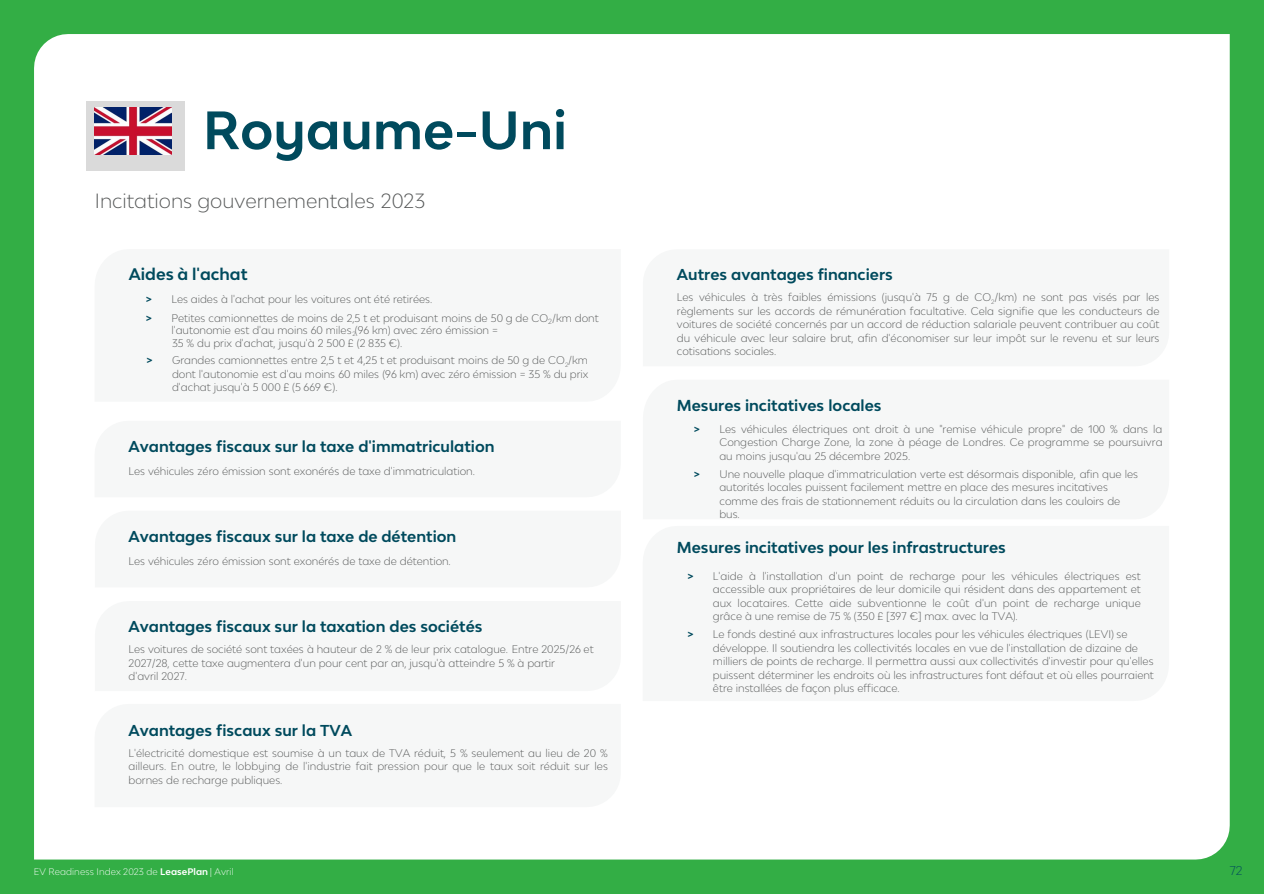
<style>
.page{position:relative;width:1264px;height:894px;background:#fff}
.page>*{position:absolute;margin:0;border:0;box-sizing:border-box;transform-origin:0 0}
.t1{font:700 51px "Lease Plan";color:#004a5d}
.t2{font:300 19.5px "Lease Plan";color:#545656}
.t3{font:700 15.9px "Lease Plan";color:#004a5d}
.t4{font:700 15px "Lease Plan";color:#004a5d}
.t5{font:300 12px "Lease Plan";color:#004a5d}
.t6{font:300 10.5px/13.5px "Lease Plan";color:#545656;text-align:justify}
.t7{font:300 9px "Lease Plan";letter-spacing:.01em;color:#fff}
.t8{font:300 6px "Lease Plan";color:#545656}
.s1{font-weight:700;color:#004a5d}
.s2{font-weight:700}
</style>
<div class="page">
<div style="left:0;top:0;width:1263px;height:893px;background:#33ae45"></div>
<div style="left:34px;top:34px;width:1195px;height:825px;background:#fff"></div>
<div style="left:94px;top:249px;width:526px;height:152px;background:#f6f7f7"></div>
<div style="left:642px;top:249px;width:526px;height:117px;background:#f6f7f7"></div>
<div style="left:642px;top:379px;width:526px;height:140px;background:#f6f7f7"></div>
<div style="left:94px;top:420px;width:526px;height:77px;background:#f6f7f7"></div>
<div style="left:95px;top:510px;width:525px;height:77px;background:#f6f7f7"></div>
<div style="left:95px;top:601px;width:525px;height:90px;background:#f6f7f7"></div>
<div style="left:642px;top:526px;width:526px;height:174px;background:#f6f7f7"></div>
<div style="left:86px;top:101px;width:98px;height:69px;background:#000;opacity:.15"></div>
<img style="left:95px;top:108px;width:76px;height:46px">
<div style="left:94px;top:703px;width:526px;height:104px;background:#f6f7f7"></div>
<h1 class="t1" style="left:203px;top:97px;width:365px">Royaume-Uni</h1>
<p class="t2" style="left:95px;top:188px;width:332px">Incitations gouvernementales 2023</p>
<p class="t3" style="left:129px;top:264px;width:120px">Aides à l'achat</p>
<p class="t6" style="left:146px;top:292px;width:288px"><span class="s1">&gt;</span> Les aides à l'achat pour les voitures ont été retirées.</p>
<p class="t6" style="left:171px;top:311px;width:428px;line-height:12.6px;text-indent:-26px"><span class="s1">&gt;</span> Petites camionnettes de moins de 2,5 t et produisant moins de 50 g de CO<sub>2</sub>/km dont l'autonomie est d'au moins 60 miles (96 km) avec zéro émission =</p>
<p class="t8" style="left:352px;top:330px;width:5px">2</p>
<p class="t6" style="left:172px;top:336px;width:232px">35 % du prix d'achat, jusqu'à 2 500 £ (2 835 €).</p>
<p class="t6" style="left:172px;top:353px;width:417px;text-indent:-26px"><span class="s1">&gt;</span> Grandes camionnettes entre 2,5 t et 4,25 t et produisant moins de 50 g de CO<sub>2</sub>/km dont l'autonomie est d'au moins 60 miles (96 km) avec zéro émission = 35 % du prix d'achat jusqu'à 5 000 £ (5 669 €).</p>
<p class="t4" style="left:128px;top:436px;width:367px">Avantages fiscaux sur la taxe d'immatriculation</p>
<p class="t6" style="left:128px;top:463px;width:348px">Les véhicules zéro émission sont exonérés de taxe d'immatriculation.</p>
<p class="t4" style="left:128px;top:526px;width:329px">Avantages fiscaux sur la taxe de détention</p>
<p class="t6" style="left:128px;top:553px;width:324px">Les véhicules zéro émission sont exonérés de taxe de détention.</p>
<p class="t4" style="left:128px;top:616px;width:355px">Avantages fiscaux sur la taxation des sociétés</p>
<p class="t6" style="left:128px;top:642px;width:466px;text-align:left">Les voitures de société sont taxées à hauteur de 2 % de leur prix catalogue. Entre 2025/26 et<br>2027/28, cette taxe augmentera d'un pour cent par an, jusqu'à atteindre 5 % à partir<br>d'avril 2027.</p>
<p class="t4" style="left:128px;top:720px;width:225px">Avantages fiscaux sur la TVA</p>
<p class="t6" style="left:128px;top:745px;width:481px">L'électricité domestique est soumise à un taux de TVA réduit, 5 % seulement au lieu de 20 % ailleurs. En outre, le lobbying de l'industrie fait pression pour que le taux soit réduit sur les bornes de recharge publiques.</p>
<p class="t4" style="left:676px;top:265px;width:217px">Autres avantages financiers</p>
<p class="t6" style="left:676px;top:290px;width:484px">Les véhicules à très faibles émissions (jusqu'à 75 g de CO<sub>2</sub>/km) ne sont pas visés par les règlements sur les accords de rémunération facultative. Cela signifie que les conducteurs de voitures de société concernés par un accord de réduction salariale peuvent contribuer au coût du véhicule avec leur salaire brut, afin d'économiser sur leur impôt sur le revenu et sur leurs cotisations sociales.</p>
<p class="t4" style="left:676px;top:395px;width:206px">Mesures incitatives locales</p>
<p class="t6" style="left:719px;top:421px;width:444px;text-indent:-26px"><span class="s1">&gt;</span> Les véhicules électriques ont droit à une "remise véhicule propre" de 100 % dans la Congestion Charge Zone, la zone à péage de Londres. Ce programme se poursuivra au moins jusqu'au 25 décembre 2025.</p>
<p class="t6" style="left:719px;top:466px;width:420px;text-align:left;text-indent:-26px"><span class="s1">&gt;</span> Une nouvelle plaque d'immatriculation verte est désormais disponible, afin que les autorités locales puissent facilement mettre en place des mesures incitatives comme des frais de stationnement réduits ou la circulation dans les couloirs de bus.</p>
<p class="t4" style="left:676px;top:538px;width:330px">Mesures incitatives pour les infrastructures</p>
<p class="t6" style="left:712px;top:568px;width:429px;text-indent:-26px"><span class="s1">&gt;</span> L'aide à l'installation d'un point de recharge pour les véhicules électriques est accessible aux propriétaires de leur domicile qui résident dans des appartement et aux locataires. Cette aide subventionne le coût d'un point de recharge unique grâce à une remise de 75 % (350 £ [397 €] max. avec la TVA).</p>
<p class="t6" style="left:712px;top:627px;width:442px;text-align:left;text-indent:-26px"><span class="s1">&gt;</span> Le fonds destiné aux infrastructures locales pour les véhicules électriques (LEVI) se développe. Il soutiendra les collectivités locales en vue de l'installation de dizaine de milliers de points de recharge. Il permettra aussi aux collectivités d'investir pour qu'elles puissent déterminer les endroits où les infrastructures font défaut et où elles pourraient être installées de façon plus efficace.</p>
<p class="t7" style="left:34px;top:865px;width:201px">EV Readiness Index 2023 de <span class="s2">LeasePlan</span> | Avril</p>
<p class="t5" style="left:1229px;top:862px;width:14px">72</p>
</div>
